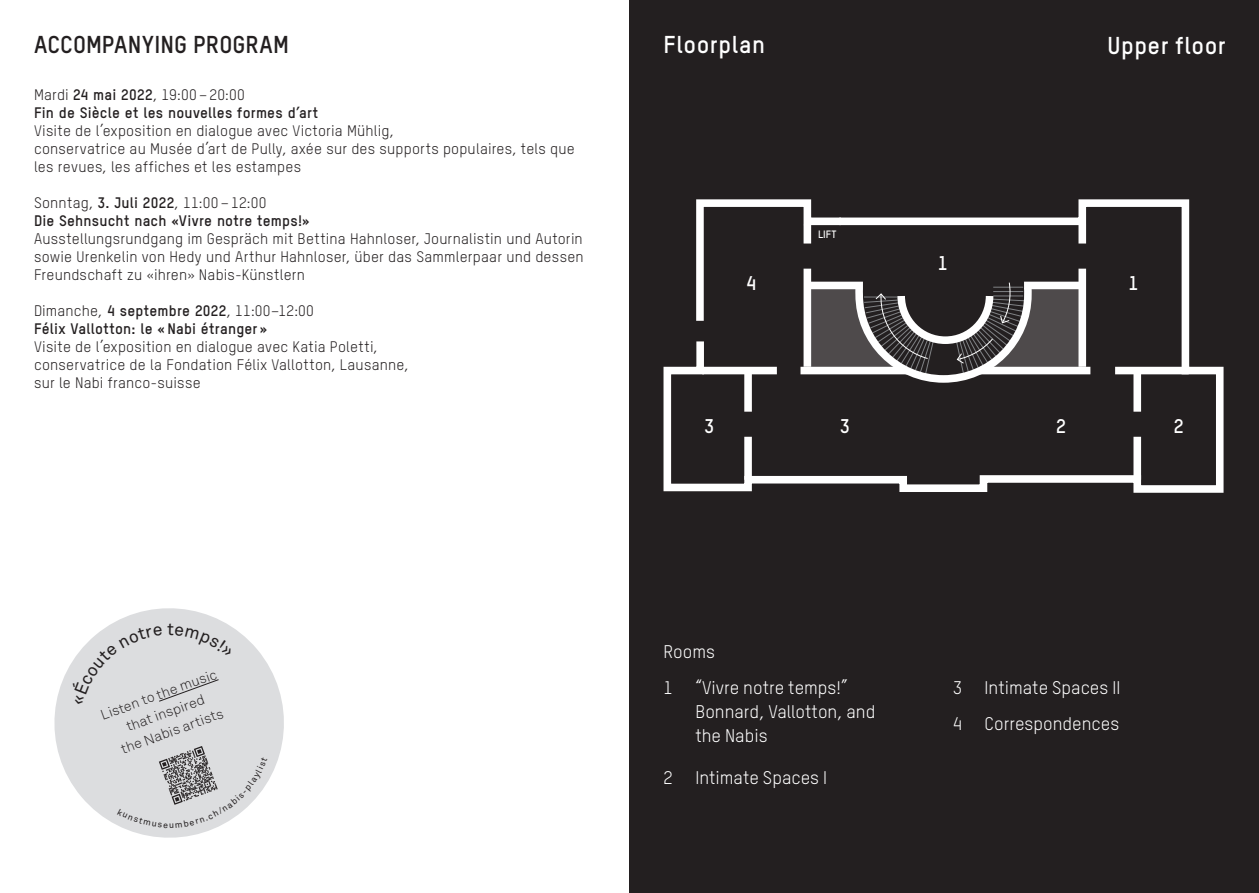
<style>
.page{position:relative;width:1259px;height:893px;background:#fff}
.page>*{position:absolute;margin:0;border:0;box-sizing:border-box;transform-origin:0 0}
.t1{font:700 24px "TSTARPRO";letter-spacing:.02em;color:#fff}
.t2{font:700 24px "TSTARPRO";color:#231f20}
.t3{font:700 19.5px "TSTARPRO";color:#fff}
.t4{font:18px/24px "TSTARPRO";color:#fff}
.t5{font:15px/18px "TSTARPRO";letter-spacing:.01em;color:#231f20}
.t6{font:700 15px/18px "TSTARPRO";letter-spacing:.015em;color:#231f20}
.t7{font:300 14.1px/19.4px "Akkurat Std";color:#231f20;text-align:center}
.t8{font:700 10.5px "TSTARPRO";color:#fff}
.s1{font-weight:400}
</style>
<div class="page">
<div style="left:629px;top:0;width:630px;height:893px;background:#231f20"></div>
<svg style="left:663px;top:199px;width:561px;height:294px"></svg>
<div style="left:980px;top:367px;width:110px;height:7px;background:#fff"></div>
<div style="left:1115px;top:367px;width:73px;height:7px;background:#fff"></div>
<div style="left:1078px;top:225px;width:8px;height:19px;background:#fff"></div>
<div style="left:1078px;top:269px;width:8px;height:98px;background:#fff"></div>
<div style="left:744px;top:373px;width:8px;height:39px;background:#fff"></div>
<div style="left:744px;top:437px;width:8px;height:43px;background:#fff"></div>
<div style="left:1133px;top:373px;width:8px;height:39px;background:#fff"></div>
<div style="left:1133px;top:437px;width:8px;height:43px;background:#fff"></div>
<svg style="left:692px;top:199px;width:390px;height:187px"></svg>
<svg style="left:54px;top:608px;width:230px;height:230px;fill:#dcdddf"></svg>
<svg style="left:117px;top:746px;width:150px;height:82px"></svg>
<div style="left:71px;top:624px;width:162px;height:81px;background:#dcdddf"></div>
<h1 class="t2" style="left:34px;top:29px;width:257px">ACCOMPANYING PROGRAM</h1>
<p class="t6" style="left:34px;top:85px;width:286px"><span class="s1">Mardi</span> 24 mai 2022<span class="s1">, 19:00–20:00<br></span>Fin de Siècle et les nouvelles formes d’art</p>
<p class="t5" style="left:34px;top:121px;width:542px">Visite de l’exposition en dialogue avec Victoria Mühlig,<br>conservatrice au Musée d’art de Pully, axée sur des supports populaires, tels que les revues, les affiches et les estampes</p>
<p class="t6" style="left:34px;top:193px;width:277px"><span class="s1">Sonntag,</span> 3. Juli 2022<span class="s1">, 11:00–12:00<br></span>Die Sehnsucht nach «Vivre notre temps!»</p>
<p class="t5" style="left:34px;top:229px;width:551px;text-align:justify">Ausstellungsrundgang im Gespräch mit Bettina Hahnloser, Journalistin und Autorin sowie Urenkelin von Hedy und Arthur Hahnloser, über das Sammlerpaar und dessen Freundschaft zu «ihren» Nabis-Künstlern</p>
<p class="t6" style="left:34px;top:301px;width:281px"><span class="s1">Dimanche,</span> 4 septembre 2022<span class="s1">, 11:00–12:00<br></span>Félix Vallotton: le « Nabi étranger »</p>
<p class="t5" style="left:34px;top:337px;width:376px">Visite de l’exposition en dialogue avec Katia Poletti, conservatrice de la Fondation Félix Vallotton, Lausanne, sur le Nabi franco-suisse</p>
<h1 class="t1" style="left:663px;top:29px;width:103px">Floorplan</h1>
<p class="t8" style="left:818px;top:228px;width:20px">LIFT</p>
<h2 class="t3" style="left:937px;top:251px;width:12px">1</h2>
<h1 class="t1" style="left:1107px;top:30px;width:120px">Upper floor</h1>
<h2 class="t3" style="left:746px;top:270px;width:12px">4</h2>
<h2 class="t3" style="left:1128px;top:270px;width:12px">1</h2>
<h2 class="t3" style="left:704px;top:414px;width:11px">3</h2>
<h2 class="t3" style="left:840px;top:414px;width:11px">3</h2>
<h2 class="t3" style="left:1056px;top:414px;width:11px">2</h2>
<h2 class="t3" style="left:1174px;top:414px;width:11px">2</h2>
<p class="t7" style="left:98px;top:706px;width:124px;rotate:-20deg">Listen to the music that inspired<br>the Nabis artists</p>
<p class="t4" style="left:663px;top:633px;width:53px;line-height:36px">Rooms<br>1</p>
<p class="t4" style="left:695px;top:675px;width:181px">“Vivre notre temps!”<br>Bonnard, Vallotton, and the Nabis</p>
<p class="t4" style="left:663px;top:765px;width:11px">2</p>
<p class="t4" style="left:695px;top:765px;width:133px">Intimate Spaces I</p>
<p class="t4" style="left:952px;top:675px;width:11px">3</p>
<p class="t4" style="left:984px;top:675px;width:137px">Intimate Spaces II</p>
<p class="t4" style="left:952px;top:711px;width:11px">4</p>
<p class="t4" style="left:984px;top:711px;width:136px">Correspondences</p>
</div>
